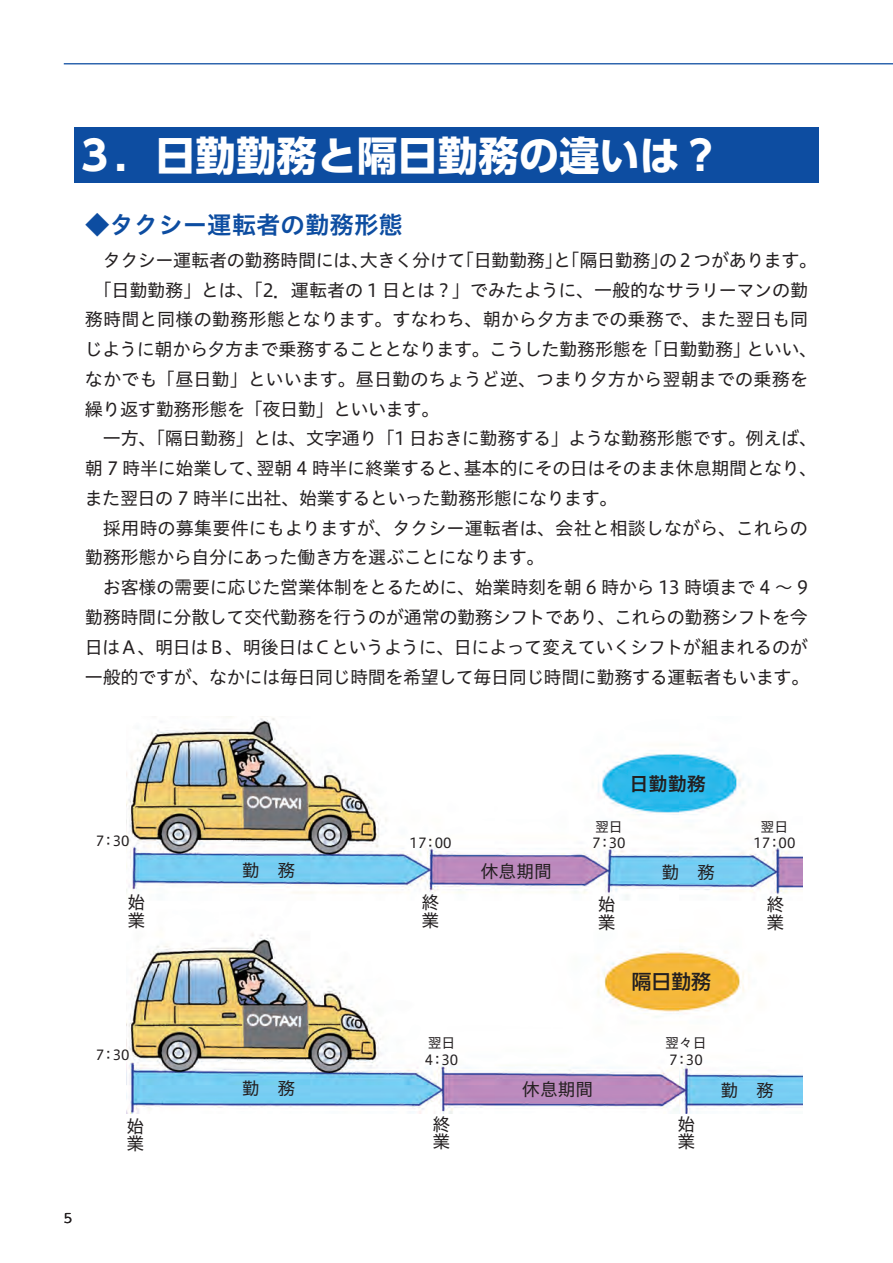
<style>
.page{position:relative;width:893px;height:1263px;background:#fff}
.page>*{position:absolute;margin:0;border:0;box-sizing:border-box;transform-origin:0 0}
.t1{font:700 40.35px "UD Shin Go Pro";color:#fff}
.t2{font:24.45px "Hiragino UD Sans Std W6";color:#0d4da1}
.t3{font:500 19.8px "UD Shin Go Pro";color:#231f20}
.t4{font:19.2px "Hiragino UD Sans Std W6";color:#231f20}
.t5{font:18px "Hiragino UD Sans Std W4";letter-spacing:-.02em;color:#231f20}
.t6{font:18px "Hiragino UD Sans Std W4";color:#231f20}
.t7{font:18px "Hiragino UD Sans Std W4";letter-spacing:.005em;color:#231f20}
.t8{font:17.85px/17.9px "Hiragino UD Sans Std W4";color:#231f20}
.t9{font:13.8px/16.8px "Hiragino UD Sans Std W4";color:#231f20}
.t10{font:12.75px "UD Shin M Go Pro";color:#231f20}
</style>
<div class="page">
<hr style="left:64px;top:63px;width:829px;height:1px;background:#0d4da1">
<div style="left:74px;top:128px;width:745px;height:55px;background:#0d4da1"></div>
<img style="left:126px;top:718px;width:676px;height:395px">
<h1 class="t1" style="left:74px;top:122px;width:648px">３．日勤勤務と隔日勤務の違いは？</h1>
<h2 class="t2" style="left:85px;top:206px;width:319px">◆タクシー運転者の勤務形態</h2>
<p class="t5" style="left:103px;top:246px;width:716px">タクシー運転者の勤務時間には、大きく分けて「日勤勤務」と「隔日勤務」の 2 つがあります。</p>
<p class="t5" style="left:94px;top:276px;width:716px">「日勤勤務」とは、「2．運転者の 1 日とは？」でみたように、一般的なサラリーマンの勤</p>
<p class="t7" style="left:85px;top:306px;width:725px">務時間と同様の勤務形態となります。すなわち、朝から夕方までの乗務で、また翌日も同</p>
<p class="t5" style="left:85px;top:336px;width:734px">じように朝から夕方まで乗務することとなります。こうした勤務形態を「日勤勤務」といい、</p>
<p class="t6" style="left:85px;top:365px;width:725px">なかでも「昼日勤」といいます。昼日勤のちょうど逆、つまり夕方から翌朝までの乗務を</p>
<p class="t5" style="left:85px;top:395px;width:356px">繰り返す勤務形態を「夜日勤」といいます。</p>
<p class="t5" style="left:103px;top:425px;width:716px">一方、「隔日勤務」とは、文字通り「1 日おきに勤務する」ような勤務形態です。例えば、</p>
<p class="t5" style="left:85px;top:455px;width:734px">朝 7 時半に始業して、翌朝 4 時半に終業すると、基本的にその日はそのまま休息期間となり、</p>
<p class="t5" style="left:85px;top:484px;width:534px">また翌日の 7 時半に出社、始業するといった勤務形態になります。</p>
<p class="t6" style="left:103px;top:514px;width:707px">採用時の募集要件にもよりますが、タクシー運転者は、会社と相談しながら、これらの</p>
<p class="t5" style="left:85px;top:544px;width:461px">勤務形態から自分にあった働き方を選ぶことになります。</p>
<p class="t5" style="left:103px;top:574px;width:707px">お客様の需要に応じた営業体制をとるために、始業時刻を朝 6 時から 13 時頃まで 4 ～ 9</p>
<p class="t5" style="left:85px;top:603px;width:725px">勤務時間に分散して交代勤務を行うのが通常の勤務シフトであり、これらの勤務シフトを今</p>
<p class="t5" style="left:85px;top:633px;width:725px">日はＡ、明日はＢ、明後日はＣというように、日によって変えていくシフトが組まれるのが</p>
<p class="t5" style="left:85px;top:663px;width:726px">一般的ですが、なかには毎日同じ時間を希望して毎日同じ時間に勤務する運転者もいます。</p>
<p class="t9" style="left:96px;top:832px;width:35px">7：30</p>
<p class="t8" style="left:128px;top:892px;width:19px">始業</p>
<p class="t10" style="left:64px;top:1208px;width:10px">5</p>
<p class="t9" style="left:96px;top:1046px;width:35px">7：30</p>
<p class="t8" style="left:126px;top:1116px;width:19px">始業</p>
<p class="t8" style="left:242px;top:860px;width:55px">勤　務</p>
<p class="t8" style="left:242px;top:1078px;width:55px">勤　務</p>
<p class="t9" style="left:410px;top:834px;width:43px">17：00</p>
<p class="t8" style="left:481px;top:861px;width:73px">休息期間</p>
<p class="t4" style="left:629px;top:769px;width:78px">日勤勤務</p>
<p class="t9" style="left:592px;top:817px;width:35px">翌日<br>7：30</p>
<p class="t8" style="left:661px;top:862px;width:55px">勤　務</p>
<p class="t9" style="left:753px;top:817px;width:43px;text-align:center">翌日<br>17：00</p>
<p class="t8" style="left:421px;top:892px;width:19px">終業</p>
<p class="t8" style="left:766px;top:894px;width:19px">終業</p>
<p class="t8" style="left:598px;top:894px;width:19px">始業</p>
<p class="t9" style="left:425px;top:1033px;width:35px">翌日<br>4：30</p>
<p class="t8" style="left:432px;top:1114px;width:19px">終業</p>
<p class="t8" style="left:522px;top:1079px;width:73px">休息期間</p>
<p class="t3" style="left:632px;top:965px;width:81px">隔日勤務</p>
<p class="t9" style="left:665px;top:1033px;width:43px">翌々日<br>7：30</p>
<p class="t8" style="left:677px;top:1114px;width:19px">始業</p>
<p class="t8" style="left:720px;top:1080px;width:55px">勤　務</p>
</div>
